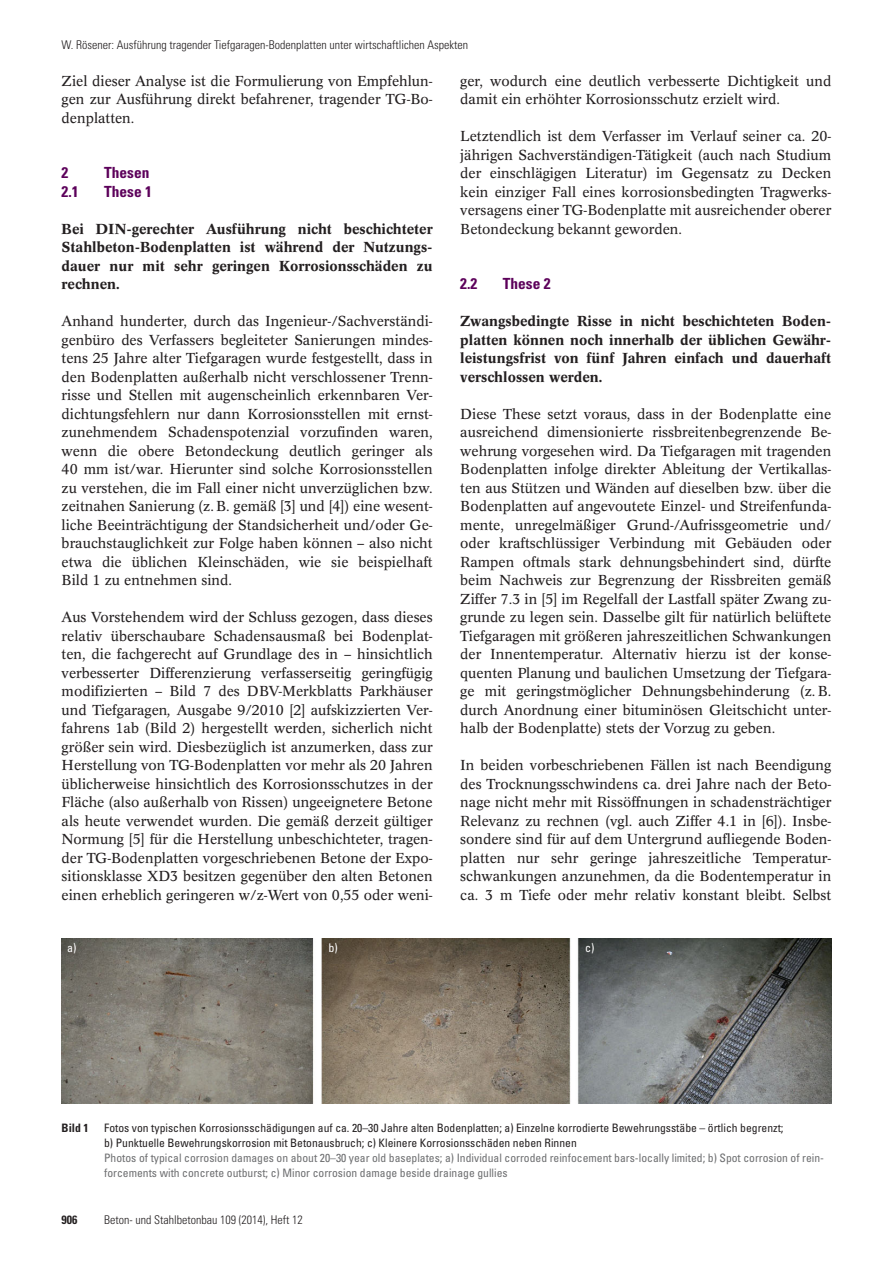
<style>
.page{position:relative;width:893px;height:1263px;background:#fff}
.page>*{position:absolute;margin:0;border:0;box-sizing:border-box;transform-origin:0 0}
.t1{font:700 condensed 15.3px "Univers LT Std";color:#5c005a}
.t2{font:14.25px/18.5px "Concorde BQ";color:#231f20;text-align:justify}
.t3{font:500 14.25px/18.5px "Concorde BQ";color:#231f20;text-align:justify}
.t4{font:300 condensed 12px "Univers LT Std";color:#231f20}
.t5{font:condensed 12px "Univers LT Std";color:#fff}
.t6{font:700 condensed 12px "Univers LT Std";color:#231f20}
.t7{font:condensed 11.7px/15px "Univers LT Std";color:#231f20}
.t8{font:condensed 11.7px/15px "Univers LT Std";color:#6d6e70}
.t9{font:700 condensed 11.7px "Univers LT Std";color:#231f20}
.s1{font-style:italic}
</style>
<div class="page">
<img style="left:62px;top:938px;width:769px;height:166px">
<p class="t4" style="left:62px;top:40px;width:408px">W. Rösener: Ausführung tragender Tiefgaragen-Bodenplatten unter wirtschaftlichen Aspekten</p>
<p class="t2" style="left:62px;top:73px;width:372px">Ziel dieser Analyse ist die Formulierung von Empfehlun&shy;gen zur Ausführung direkt befahrener, tragender TG-Bo&shy;denplatten.</p>
<p class="t2" style="left:460px;top:73px;width:372px">ger, wodurch eine deutlich verbesserte Dichtigkeit und damit ein erhöhter Korrosionsschutz erzielt wird.</p>
<p class="t2" style="left:460px;top:128px;width:372px">Letztendlich ist dem Verfasser im Verlauf seiner ca. 20- jährigen Sachverständigen-Tätigkeit (auch nach Studium der einschlägigen Literatur) im Gegensatz zu Decken kein einziger Fall eines korrosionsbedingten Tragwerks&shy;versagens einer TG-Bodenplatte mit ausreichender oberer Betondeckung bekannt geworden.</p>
<p class="t1" style="left:62px;top:167px;width:8px">2</p>
<p class="t1" style="left:104px;top:167px;width:47px">Thesen</p>
<p class="t1" style="left:62px;top:186px;width:19px">2.1</p>
<p class="t1" style="left:104px;top:186px;width:49px">These 1</p>
<p class="t3" style="left:62px;top:221px;width:372px">Bei DIN-gerechter Ausführung nicht beschichteter Stahlbeton-Bodenplatten ist während der Nutzungs&shy;dauer nur mit sehr geringen Korrosionsschäden zu rechnen.</p>
<p class="t2" style="left:62px;top:313px;width:372px">Anhand hunderter, durch das Ingenieur-/Sachverständi&shy;genbüro des Verfassers begleiteter Sanierungen mindes&shy;tens 25 Jahre alter Tiefgaragen wurde festgestellt, dass in den Bodenplatten außerhalb nicht verschlossener Trenn&shy;risse und Stellen mit augenscheinlich erkennbaren Ver&shy;dichtungsfehlern nur dann Korrosionsstellen mit ernst - zunehmendem Schadenspotenzial vorzufinden waren, wenn die obere Betondeckung deutlich geringer als 40 mm ist/war. Hierunter sind solche Korrosionsstellen zu verstehen, die im Fall einer nicht unverzüglichen bzw. zeitnahen Sanierung (z. B. gemäß [3] und [4]) eine wesent&shy;liche Beeinträchtigung der Standsicherheit und/oder Ge&shy;brauchstauglichkeit zur Folge haben können – also nicht etwa die üblichen Kleinschäden, wie sie beispielhaft Bild 1 zu entnehmen sind.</p>
<p class="t2" style="left:62px;top:609px;width:372px">Aus Vorstehendem wird der Schluss gezogen, dass dieses relativ überschaubare Schadensausmaß bei Bodenplat&shy;ten, die fachgerecht auf Grundlage des in – hinsichtlich verbesserter Differenzierung verfasserseitig geringfügig modifizierten – Bild 7 des DBV-Merkblatts Parkhäuser und Tiefgaragen<span class="s1">,</span> Ausgabe 9/2010 [2] aufskizzierten Ver&shy;fahrens 1ab (Bild 2) hergestellt werden, sicherlich nicht größer sein wird. Diesbezüglich ist anzumerken, dass zur Herstellung von TG-Bodenplatten vor mehr als 20 Jahren üblicherweise hinsichtlich des Korrosionsschutzes in der Fläche (also außerhalb von Rissen) ungeeignetere Betone als heute verwendet wurden. Die gemäß derzeit gültiger Normung [5] für die Herstellung unbeschichteter, tragen&shy;der TG-Bodenplatten vorgeschriebenen Betone der Expo&shy;sitionsklasse XD3 besitzen gegenüber den alten Betonen einen erheblich geringeren w/z-Wert von 0,55 oder weni-</p>
<p class="t1" style="left:460px;top:278px;width:19px">2.2</p>
<p class="t1" style="left:503px;top:278px;width:49px">These 2</p>
<p class="t3" style="left:460px;top:313px;width:372px">Zwangsbedingte Risse in nicht beschichteten Boden&shy;platten können noch innerhalb der üblichen Gewähr&shy;leistungsfrist von fünf Jahren einfach und dauerhaft verschlossen werden.</p>
<p class="t2" style="left:460px;top:406px;width:372px">Diese These setzt voraus, dass in der Bodenplatte eine ausreichend dimensionierte rissbreitenbegrenzende Be&shy;wehrung vorgesehen wird. Da Tiefgaragen mit tragenden Bodenplatten infolge direkter Ableitung der Vertikallas&shy;ten aus Stützen und Wänden auf dieselben bzw. über die Bodenplatten auf angevoutete Einzel- und Streifenfunda&shy;mente, unregelmäßiger Grund-/Aufrissgeometrie und/ oder kraftschlüssiger Verbindung mit Gebäuden oder Rampen oftmals stark dehnungsbehindert sind, dürfte beim Nachweis zur Begrenzung der Rissbreiten gemäß Ziffer 7.3 in [5] im Regelfall der Lastfall später Zwang zu&shy;grunde zu legen sein. Dasselbe gilt für natürlich belüftete Tiefgaragen mit größeren jahreszeitlichen Schwankungen der Innentemperatur. Alternativ hierzu ist der konse&shy;quenten Planung und baulichen Umsetzung der Tiefgara&shy;ge mit geringstmöglicher Dehnungsbehinderung (z. B. durch Anordnung einer bituminösen Gleitschicht unter&shy;halb der Bodenplatte) stets der Vorzug zu geben.</p>
<p class="t2" style="left:460px;top:757px;width:372px">In beiden vorbeschriebenen Fällen ist nach Beendigung des Trocknungsschwindens ca. drei Jahre nach der Beto - nage nicht mehr mit Rissöffnungen in schadensträchtiger Relevanz zu rechnen (vgl. auch Ziffer 4.1 in [6]). Insbe&shy;sondere sind für auf dem Untergrund aufliegende Boden&shy;platten nur sehr geringe jahreszeitliche Temperatur&shy;schwankungen anzunehmen, da die Bodentemperatur in ca. 3 m Tiefe oder mehr relativ konstant bleibt. Selbst</p>
<p class="t5" style="left:67px;top:944px;width:11px">a)</p>
<p class="t5" style="left:329px;top:944px;width:11px">b)</p>
<p class="t5" style="left:585px;top:944px;width:11px">c)</p>
<p class="t9" style="left:62px;top:1124px;width:29px">Bild 1</p>
<p class="t7" style="left:104px;top:1121px;width:681px">Fotos von typischen Korrosionsschädigungen auf ca. 20–30 Jahre alten Bodenplatten; a) Einzelne korrodierte Bewehrungsstäbe – örtlich begrenzt; b) Punktuelle Bewehrungskorrosion mit Betonausbruch; c) Kleinere Korrosionsschäden neben Rinnen</p>
<p class="t8" style="left:104px;top:1151px;width:721px">Photos of typical corrosion damages on about 20–30 year old baseplates; a) Individual corroded reinfocement bars-locally limited; b) Spot corrosion of rein&shy;forcements with concrete outburst; c) Minor corrosion damage beside drainage gullies</p>
<p class="t6" style="left:62px;top:1215px;width:17px">906</p>
<p class="t4" style="left:104px;top:1215px;width:200px">Beton- und Stahlbetonbau 109 (2014), Heft 12</p>
</div>
